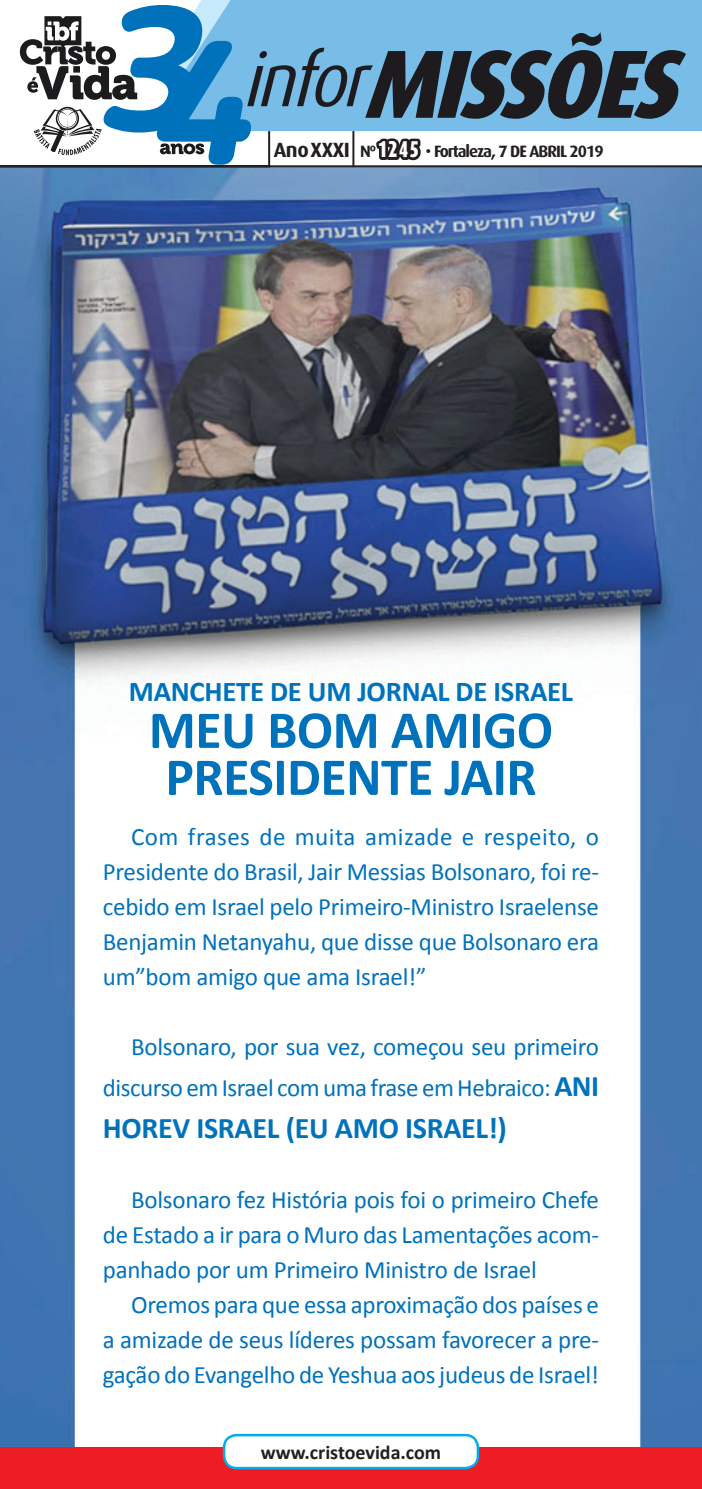
<style>
.page{position:relative;width:702px;height:1489px;background:#fff}
.page>*{position:absolute;margin:0;border:0;box-sizing:border-box;transform-origin:0 0}
.t1{font:700 53.75px/47px "Calibri";letter-spacing:-.01em;color:#0072bc;text-align:center}
.t2{font:700 30px "Calibri";letter-spacing:-.01em;color:#0072bc}
.t3{font:700 28.75px "Calibri";letter-spacing:-.01em;color:#0072bc}
.t4{font:25px/35px "Calibri";letter-spacing:-.01em;color:#0072bc;text-align:justify}
.t5{font:700 20px "Calibri";color:#231f20}
.t6{font:700 16.5px "Dax";letter-spacing:-.06em;color:#231f20}
.s1{font-size:20.5px}
.s2{font-family:"Dax Compact";font-weight:900;font-size:18.75px;color:#fff}
.s3{font-weight:500}
.s4{font-weight:700;font-size:30px}
</style>
<div class="page">
<img style="left:0;top:168px;width:702px;height:1278px">
<div style="left:0;top:1447px;width:702px;height:41px;background:#ee1c25"></div>
<div style="left:224px;top:1434px;width:254px;height:33px;background:#fff;border-radius:12px"></div>
<div style="left:223px;top:1433px;width:256px;height:36px;border:2px solid #00aeef;border-radius:12px"></div>
<svg style="left:0;top:50px;width:702px;height:118px"></svg>
<div style="left:198px;top:0;width:504px;height:131px;background:#77bde8"></div>
<svg style="left:20px;top:5px;width:666px;height:160px"></svg>
<p class="t6" style="left:274px;top:142px;width:331px"><span class="s1">Ano XXXI</span> Nº <span class="s2">1245</span> <span class="s3">•</span> Fortaleza, 7 DE ABRIL 2019</p>
<p class="t3" style="left:129px;top:673px;width:445px">MANCHETE DE UM JORNAL DE ISRAEL</p>
<h1 class="t1" style="left:149px;top:706px;width:406px">MEU BOM AMIGO<br>PRESIDENTE JAIR</h1>
<p class="t4" style="left:103px;top:819px;width:497px;text-indent:28px">Com frases de muita amizade e respeito, o Presidente do Brasil, Jair Messias Bolsonaro, foi re&shy;cebido em Israel pelo Primeiro-Ministro Israelense Benjamin Netanyahu, que disse que Bolsonaro era um”bom amigo que ama Israel!”</p>
<p class="t4" style="left:103px;top:1026px;width:498px;line-height:41px;text-align:right">Bolsonaro, por sua vez, começou seu primeiro discurso em Israel com uma frase em Hebraico: <span class="s4">ANI</span></p>
<p class="t2" style="left:103px;top:1108px;width:405px">HOREV ISRAEL (EU AMO ISRAEL!)</p>
<p class="t4" style="left:103px;top:1181px;width:497px;text-indent:28px">Bolsonaro fez História pois foi o primeiro Chefe de Estado a ir para o Muro das Lamentações acom&shy;panhado por um Primeiro Ministro de Israel</p>
<p class="t4" style="left:103px;top:1286px;width:498px;text-indent:28px">Oremos para que essa aproximação dos países e a amizade de seus líderes possam favorecer a pre&shy;gação do Evangelho de Yeshua aos judeus de Israel!</p>
<p class="t5" style="left:261px;top:1438px;width:182px">www.cristoevida.com</p>
</div>
